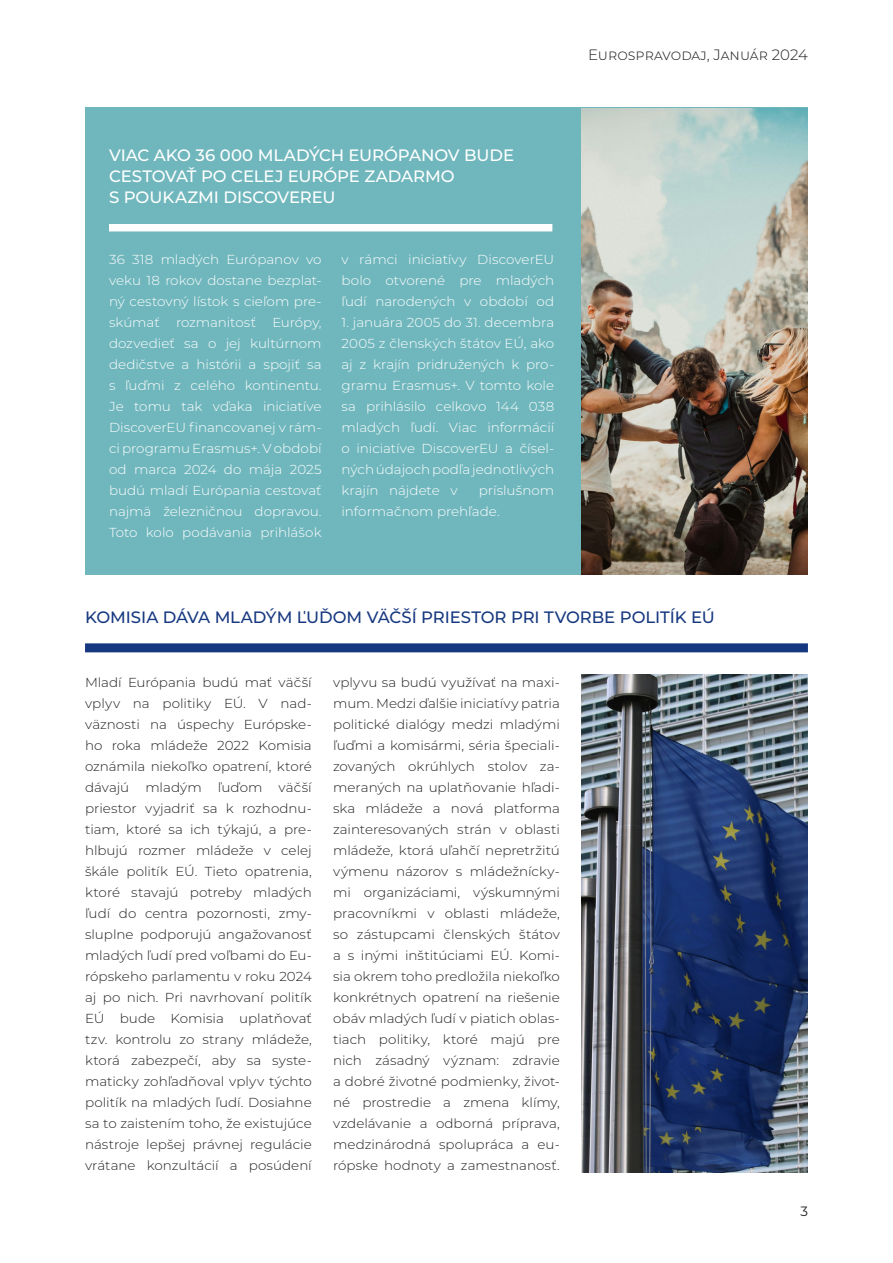
<style>
.page{position:relative;width:893px;height:1263px;background:#fff}
.page>*{position:absolute;margin:0;border:0;box-sizing:border-box;transform-origin:0 0}
.Box2_Title{font:500 16.5px/21px "Montserrat";color:#fff}
.Box2_Title-2{font:500 16.5px "Montserrat";letter-spacing:-.005em;color:#163880}
.t1{font:300 15px "Montserrat";color:#231f20}
.t2{font:13.5px "Montserrat";color:#231f20}
.Box2_BodyText_Black{font:300 13.05px/21px "Montserrat";color:#231f20;text-align:justify;scale:1.04 1}
.Box2_BodyText_Black-2{font:300 13.05px/21px "Montserrat";color:#fff;text-align:justify;scale:1.04 1}
</style>
<div class="page">
<div style="left:85px;top:107px;width:723px;height:468px;background:#70b7bd"></div>
<div style="left:85px;top:643px;width:723px;height:9px;background:#163880"></div>
<div style="left:109px;top:224px;width:443px;height:7px;background:#fff"></div>
<img style="left:581px;top:674px;width:227px;height:498px">
<img style="left:581px;top:108px;width:227px;height:466px">
<p class="Box2_Title" style="left:109px;top:144px;width:407px">VIAC AKO 36 000 MLADÝCH EURÓPANOV BUDE<br>CESTOVAŤ PO CELEJ EURÓPE ZADARMO<br>S POUKAZMI DISCOVEREU</p>
<p class="Box2_BodyText_Black-2" style="left:109px;top:249px;width:206px">36 318 mladých Európanov vo veku 18 rokov dostane bezplat&shy;ný cestovný lístok s cieľom pre&shy;skúmať rozmanitosť Európy, dozvedieť sa o jej kultúrnom dedičstve a histórii a spojiť sa s ľuďmi z celého kontinentu.<br>Je tomu tak vďaka iniciatíve DiscoverEU financovanej v rám&shy;ci programu Erasmus+. V období od marca 2024 do mája 2025 budú mladí Európania cestovať najmä železničnou dopravou.<br>Toto kolo podávania prihlášok</p>
<p class="Box2_BodyText_Black-2" style="left:342px;top:249px;width:206px">v rámci iniciatívy DiscoverEU bolo otvorené pre mladých ľudí narodených v období od</p>
<p class="Box2_BodyText_Black-2" style="left:342px;top:312px;width:206px">1. januára 2005 do 31. decembra 2005 z členských štátov EÚ, ako aj z krajín pridružených k pro&shy;gramu Erasmus+. V tomto kole sa prihlásilo celkovo 144 038 mladých ľudí. Viac informácií o iniciatíve DiscoverEU a čísel&shy;ných údajoch podľa jednotlivých krajín nájdete v</p>
<p class="Box2_BodyText_Black-2" style="left:342px;top:480px;width:206px;text-indent:137px">príslušnom informačnom prehľade.</p>
<p class="t1" style="left:588px;top:45px;width:221px">Eurospravodaj, Január 2024</p>
<p class="Box2_Title-2" style="left:85px;top:606px;width:631px">KOMISIA DÁVA MLADÝM ĽUĎOM VÄČŠÍ PRIESTOR PRI TVORBE POLITÍK EÚ</p>
<p class="Box2_BodyText_Black" style="left:85px;top:671px;width:220px">Mladí Európania budú mať väčší vplyv na politiky EÚ. V nad&shy;väznosti na úspechy Európske&shy;ho roka mládeže 2022 Komisia oznámila niekoľko opatrení, ktoré dávajú mladým ľuďom väčší priestor vyjadriť sa k rozhodnu&shy;tiam, ktoré sa ich týkajú, a pre&shy;hlbujú rozmer mládeže v celej škále politík EÚ. Tieto opatrenia, ktoré stavajú potreby mladých ľudí do centra pozornosti, zmy&shy;sluplne podporujú angažovanosť mladých ľudí pred voľbami do Eu&shy;rópskeho parlamentu v roku 2024 aj po nich. Pri navrhovaní politík EÚ bude Komisia uplatňovať tzv. kontrolu zo strany mládeže, ktorá zabezpečí, aby sa syste&shy;maticky zohľadňoval vplyv týchto politík na mladých ľudí. Dosiahne sa to zaistením toho, že existujúce nástroje lepšej právnej regulácie vrátane konzultácií a posúdení</p>
<p class="Box2_BodyText_Black" style="left:333px;top:671px;width:220px">vplyvu sa budú využívať na maxi&shy;mum. Medzi ďalšie iniciatívy patria politické dialógy medzi mladými ľuďmi a komisármi, séria špeciali&shy;zovaných okrúhlych stolov za&shy;meraných na uplatňovanie hľadi&shy;ska mládeže a nová platforma zainteresovaných strán v oblasti mládeže, ktorá uľahčí nepretržitú výmenu názorov s mládežnícky&shy;mi organizáciami, výskumnými pracovníkmi v oblasti mládeže, so zástupcami členských štátov a s inými inštitúciami EÚ. Komi&shy;sia okrem toho predložila niekoľko konkrétnych opatrení na riešenie obáv mladých ľudí v piatich oblas&shy;tiach politiky, ktoré majú pre nich zásadný význam: zdravie a dobré životné podmienky, život&shy;né prostredie a zmena klímy, vzdelávanie a odborná príprava, medzinárodná spolupráca a eu&shy;rópske hodnoty a zamestnanosť.</p>
<p class="t2" style="left:800px;top:1202px;width:9px">3</p>
</div>
